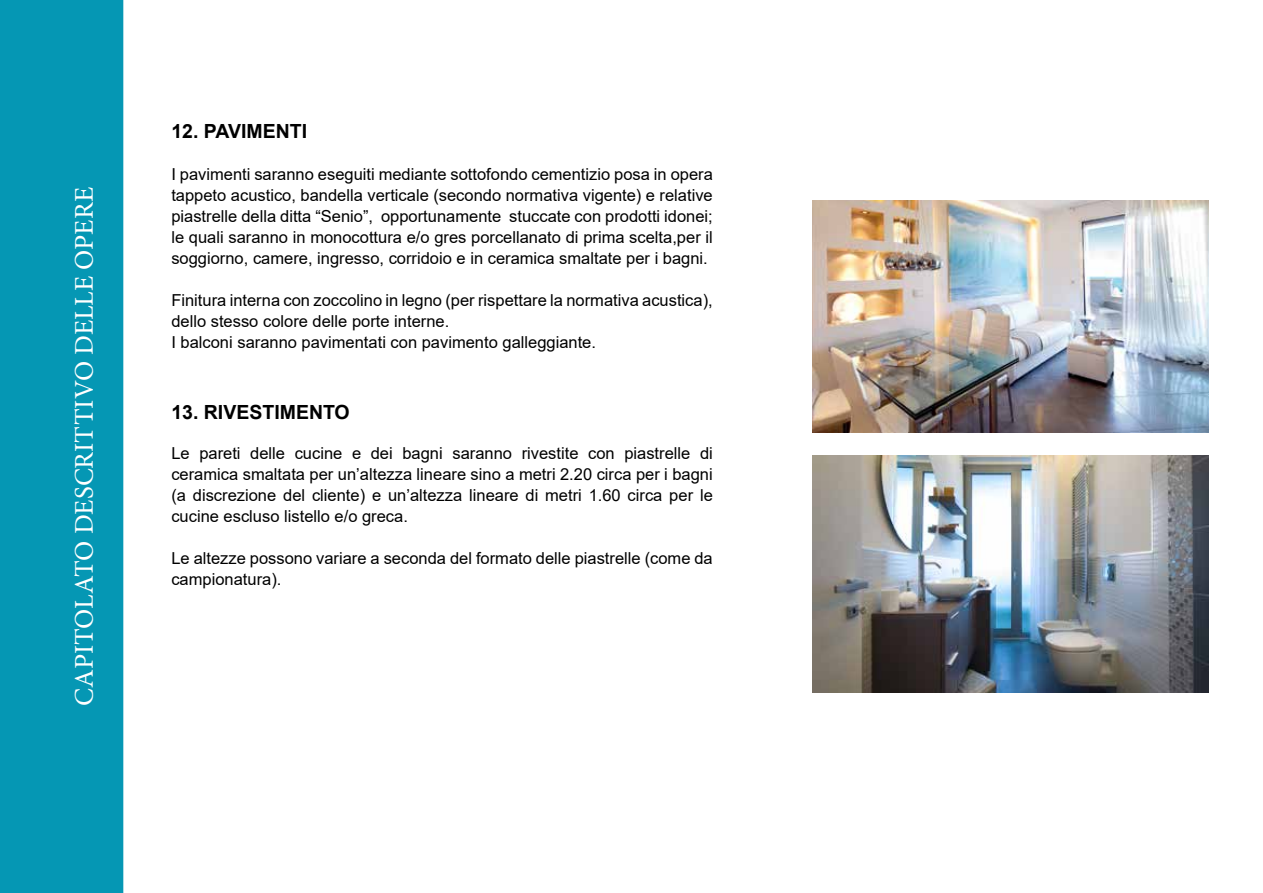
<style>
.page{position:relative;width:1263px;height:893px;background:#fff}
.page>*{position:absolute;margin:0;border:0;box-sizing:border-box;transform-origin:0 0}
.t1{font:27px "Minion Pro";color:#fff}
.t2{font:700 19.5px "Arial";color:#000}
.t3{font:16.5px/21px "Arial";color:#000;text-align:justify}
</style>
<div class="page">
<div style="left:0;top:0;width:123px;height:893px;background:#0597b4"></div>
<img style="left:813px;top:201px;width:396px;height:231px">
<img style="left:813px;top:456px;width:396px;height:236px">
<h1 class="t1" style="left:66px;top:706px;width:520px;rotate:-90deg">CAPITOLATO DESCRITTIVO DELLE OPERE</h1>
<p class="t2" style="left:171px;top:118px;width:137px">12. PAVIMENTI</p>
<p class="t3" style="left:171px;top:164px;width:543px">I pavimenti saranno eseguiti mediante sottofondo cementizio posa in opera tappeto acustico, bandella verticale (secondo normativa vigente) e relative piastrelle della ditta “Senio”, opportunamente stuccate con prodotti idonei; le quali saranno in monocottura e/o gres porcellanato di prima scelta,per il soggiorno, camere, ingresso, corridoio e in ceramica smaltate per i bagni.</p>
<p class="t3" style="left:171px;top:290px;width:543px;text-align:left">Finitura interna con zoccolino in legno (per rispettare la normativa acustica), dello stesso colore delle porte interne.<br>I balconi saranno pavimentati con pavimento galleggiante.</p>
<p class="t2" style="left:171px;top:398px;width:180px">13. RIVESTIMENTO</p>
<p class="t3" style="left:171px;top:443px;width:543px">Le pareti delle cucine e dei bagni saranno rivestite con piastrelle di ceramica smaltata per un’altezza lineare sino a metri 2.20 circa per i bagni (a discrezione del cliente) e un’altezza lineare di metri 1.60 circa per le cucine escluso listello e/o greca.</p>
<p class="t3" style="left:171px;top:548px;width:543px">Le altezze possono variare a seconda del formato delle piastrelle (come da campionatura).</p>
</div>
